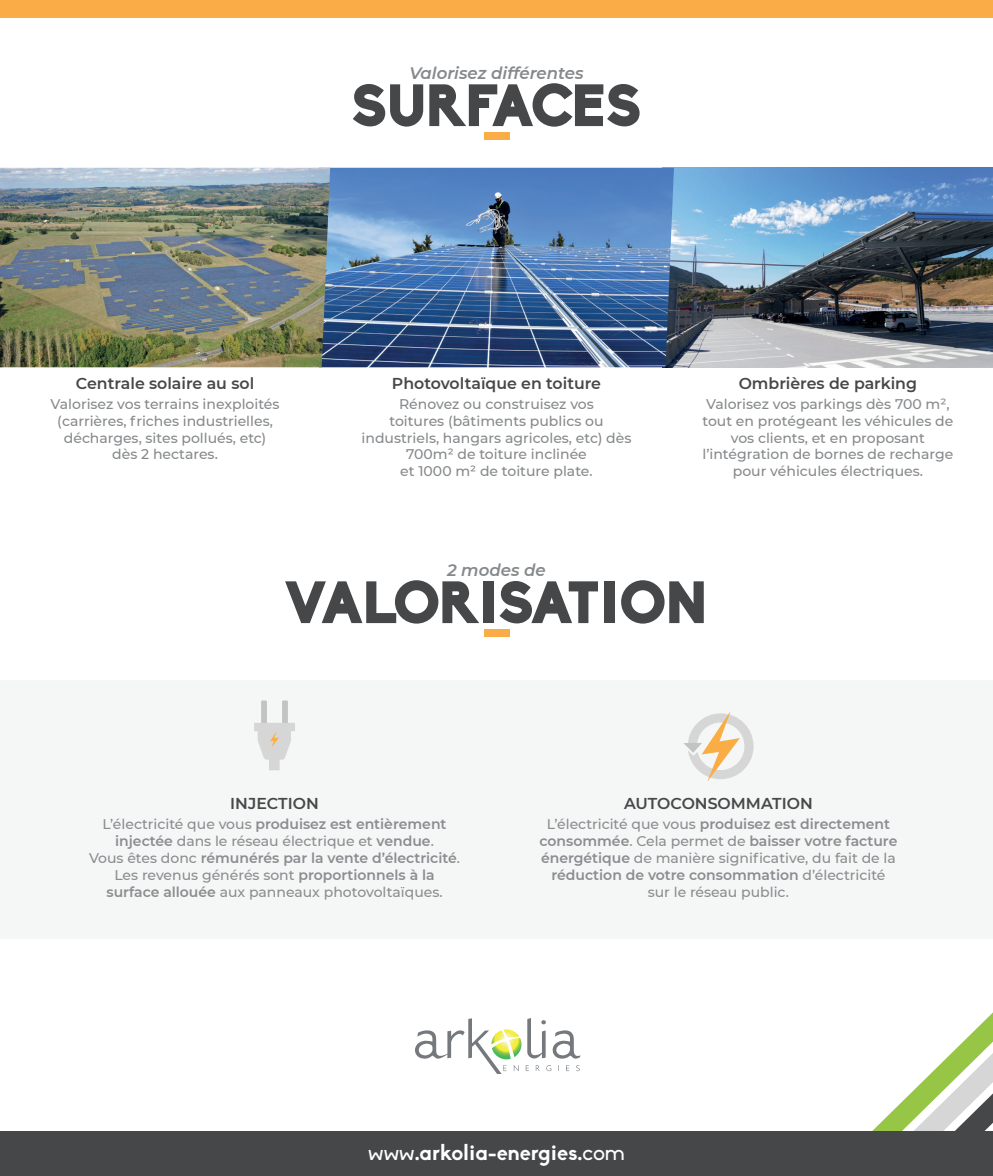
<style>
.page{position:relative;width:993px;height:1176px;background:#fff}
.page>*{position:absolute;margin:0;border:0;box-sizing:border-box;transform-origin:0 0}
.t1{font:900 58.62px "Biko";letter-spacing:-.03em;color:#454749}
.t2{font:700 21.88px "Biko";color:#fff}
.t3{font:italic 600 16.62px "Montserrat";color:#86898b}
.t4{font:600 15.75px "Montserrat";color:#454749}
.t5{font:500 14px/16.8px "Montserrat";color:#8a8c8f;text-align:center}
.t6{font:500 14px/16.8px "Montserrat";color:#86898b;text-align:center}
.s1{font-weight:600}
.s2{font-weight:400}
</style>
<div class="page">
<svg style="left:872px;top:1013px;width:120px;height:118px"></svg>
<div style="left:0;top:680px;width:992px;height:258px;background:#f2f3f4"></div>
<div style="left:0;top:1131px;width:992px;height:45px;background:#454749"></div>
<div style="left:0;top:0;width:992px;height:17px;background:#faad46"></div>
<div style="left:483px;top:133px;width:26px;height:7px;background:#faad46"></div>
<img style="left:673px;top:168px;width:319px;height:199px">
<img style="left:330px;top:168px;width:343px;height:199px">
<img style="left:0;top:168px;width:330px;height:199px">
<svg style="left:415px;top:1018px;width:165px;height:55px"></svg>
<svg style="left:254px;top:700px;width:41px;height:70px"></svg>
<svg style="left:684px;top:711px;width:69px;height:70px"></svg>
<div style="left:483px;top:629px;width:26px;height:8px;background:#faad46"></div>
<p class="t3" style="left:409px;top:61px;width:176px">Valorisez différentes</p>
<h1 class="t1" style="left:351px;top:69px;width:292px">SURFACES</h1>
<p class="t4" style="left:76px;top:372px;width:180px">Centrale solaire au sol</p>
<p class="t4" style="left:392px;top:372px;width:210px">Photovoltaïque en toiture</p>
<p class="t4" style="left:738px;top:372px;width:180px">Ombrières de parking</p>
<p class="t6" style="left:51px;top:395px;width:230px">Valorisez vos terrains inexploités (carrières, friches industrielles, décharges, sites pollués, etc) dès 2 hectares.</p>
<p class="t6" style="left:702px;top:395px;width:252px">Valorisez vos parkings dès 700 m², tout en protégeant les véhicules de vos clients, et en proposant l’intégration de bornes de recharge pour véhicules électriques.</p>
<p class="t6" style="left:361px;top:395px;width:271px">Rénovez ou construisez vos<br>toitures (bâtiments publics ou industriels, hangars agricoles, etc) dès<br>700m² de toiture inclinée<br>et 1000 m² de toiture plate.</p>
<p class="t3" style="left:447px;top:558px;width:100px">2 modes de</p>
<h1 class="t1" style="left:284px;top:566px;width:426px">VALORISATION</h1>
<p class="t4" style="left:230px;top:792px;width:90px">INJECTION</p>
<p class="t4" style="left:624px;top:792px;width:190px">AUTOCONSOMMATION</p>
<p class="t5" style="left:89px;top:815px;width:372px">L’électricité que vous <span class="s1">produisez est entièrement injectée</span> dans le réseau électrique et <span class="s1">vendue</span>.<br>Vous êtes donc <span class="s1">rémunérés par la vente d’électricité</span>.<br>Les revenus générés sont <span class="s1">proportionnels à la surface allouée</span> aux panneaux photovoltaïques.</p>
<p class="t5" style="left:539px;top:815px;width:359px">L’électricité que vous <span class="s1">produisez est directement consommée</span>. Cela permet de <span class="s1">baisser votre facture énergétique</span> de manière significative, du fait de la <span class="s1">réduction de votre consommation</span> d’électricité sur le réseau public.</p>
<h2 class="t2" style="left:368px;top:1139px;width:258px"><span class="s2">www</span>.arkolia-energies.<span class="s2">com</span></h2>
</div>
